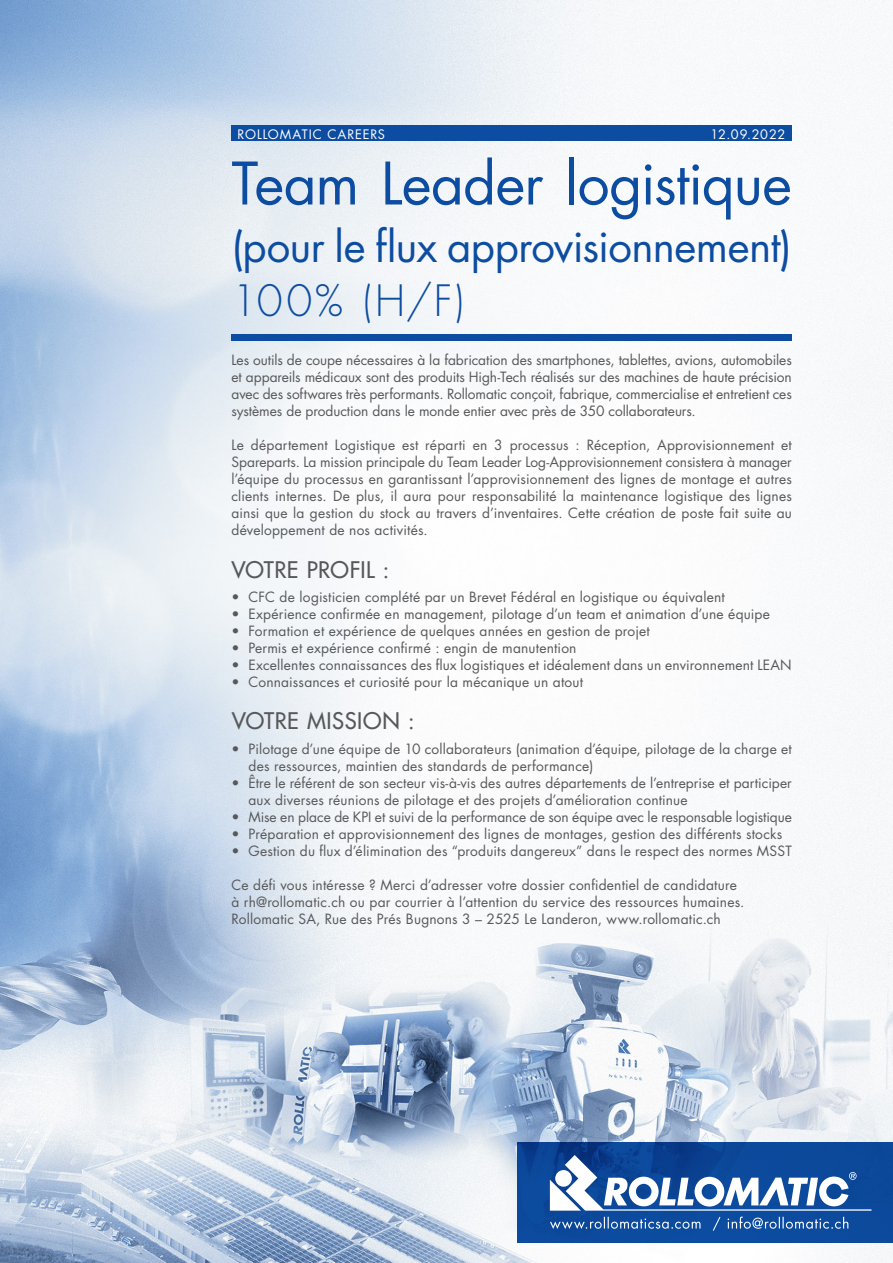
<style>
.page{position:relative;width:893px;height:1263px;background:#fff}
.page>*{position:absolute;margin:0;border:0;box-sizing:border-box;transform-origin:0 0}
.t1{font:57px "Futura Std";letter-spacing:-.015em;color:#0d4da1}
.t2{font:42px "Futura Std";letter-spacing:-.015em;color:#0d4da1}
.t3{font:300 42px "Futura Std";color:#0d4da1}
.t4{font:22.2px "Futura";letter-spacing:.02em;color:#57585a}
.t5{font:13.8px/17px "Futura Std";letter-spacing:.01em;color:#57585a}
.t6{font:12.75px "Futura Std";letter-spacing:.065em;color:#fff}
</style>
<div class="page">
<img style="left:0;top:0;width:893px;height:1263px">
<div style="left:518px;top:1142px;width:375px;height:101px;background:#0d4da1"></div>
<svg style="left:550px;top:1155px;width:321px;height:76px"></svg>
<div style="left:231px;top:126px;width:561px;height:15px;background:#0d4da1"></div>
<div style="left:231px;top:335px;width:561px;height:6px;background:#0d4da1"></div>
<p class="t6" style="left:237px;top:126px;width:149px">ROLLOMATIC CAREERS</p>
<p class="t6" style="left:710px;top:126px;width:77px">12.09.2022</p>
<h1 class="t1" style="left:231px;top:147px;width:562px">Team Leader logistique</h1>
<h2 class="t2" style="left:231px;top:219px;width:562px">(pour le flux approvisionnement)</h2>
<h2 class="t3" style="left:231px;top:275px;width:234px">100% (H/F)</h2>
<p class="t5" style="left:231px;top:352px;width:562px;text-align:justify">Les outils de coupe nécessaires à la fabrication des smartphones, tablettes, avions, automobiles et appareils médicaux sont des produits High-Tech réalisés sur des machines de haute précision avec des softwares très performants. Rollomatic conçoit, fabrique, commercialise et entretient ces systèmes de production dans le monde entier avec près de 350 collaborateurs.</p>
<p class="t5" style="left:231px;top:437px;width:562px;text-align:justify">Le département Logistique est réparti en 3 processus : Réception, Approvisionnement et Spareparts. La mission principale du Team Leader Log-Approvisionnement consistera à manager l’équipe du processus en garantissant l’approvisionnement des lignes de montage et autres clients internes. De plus, il aura pour responsabilité la maintenance logistique des lignes ainsi que la gestion du stock au travers d’inventaires. Cette création de poste fait suite au développement de nos activités.</p>
<h3 class="t4" style="left:231px;top:555px;width:159px">VOTRE PROFIL :</h3>
<p class="t5" style="left:231px;top:589px;width:495px">• CFC de logisticien complété par un Brevet Fédéral en logistique ou équivalent</p>
<p class="t5" style="left:231px;top:606px;width:540px">• Expérience confirmée en management, pilotage d’un team et animation d’une équipe</p>
<p class="t5" style="left:231px;top:623px;width:420px">• Formation et expérience de quelques années en gestion de projet</p>
<p class="t5" style="left:231px;top:639px;width:347px">• Permis et expérience confirmé : engin de manutention</p>
<p class="t5" style="left:231px;top:656px;width:562px">• Excellentes connaissances des flux logistiques et idéalement dans un environnement LEAN</p>
<p class="t5" style="left:231px;top:673px;width:353px">• Connaissances et curiosité pour la mécanique un atout</p>
<h3 class="t4" style="left:232px;top:707px;width:184px">VOTRE MISSION :</h3>
<p class="t5" style="left:248px;top:740px;width:545px;text-indent:-17px">• Pilotage d’une équipe de 10 collaborateurs (animation d’équipe, pilotage de la charge et des ressources, maintien des standards de performance)</p>
<p class="t5" style="left:248px;top:774px;width:545px;text-indent:-17px">• Être le référent de son secteur vis-à-vis des autres départements de l’entreprise et participer aux diverses réunions de pilotage et des projets d’amélioration continue</p>
<p class="t5" style="left:231px;top:808px;width:562px">• Mise en place de KPI et suivi de la performance de son équipe avec le responsable logistique</p>
<p class="t5" style="left:231px;top:825px;width:552px">• Préparation et approvisionnement des lignes de montages, gestion des différents stocks</p>
<p class="t5" style="left:231px;top:842px;width:562px">• Gestion du flux d’élimination des “produits dangereux” dans le respect des normes MSST</p>
<p class="t5" style="left:231px;top:876px;width:514px">Ce défi vous intéresse ? Merci d’adresser votre dossier confidentiel de candidature à rh@rollomatic.ch ou par courrier à l’attention du service des ressources humaines.<br>Rollomatic SA, Rue des Prés Bugnons 3 – 2525 Le Landeron, www.rollomatic.ch</p>
</div>
